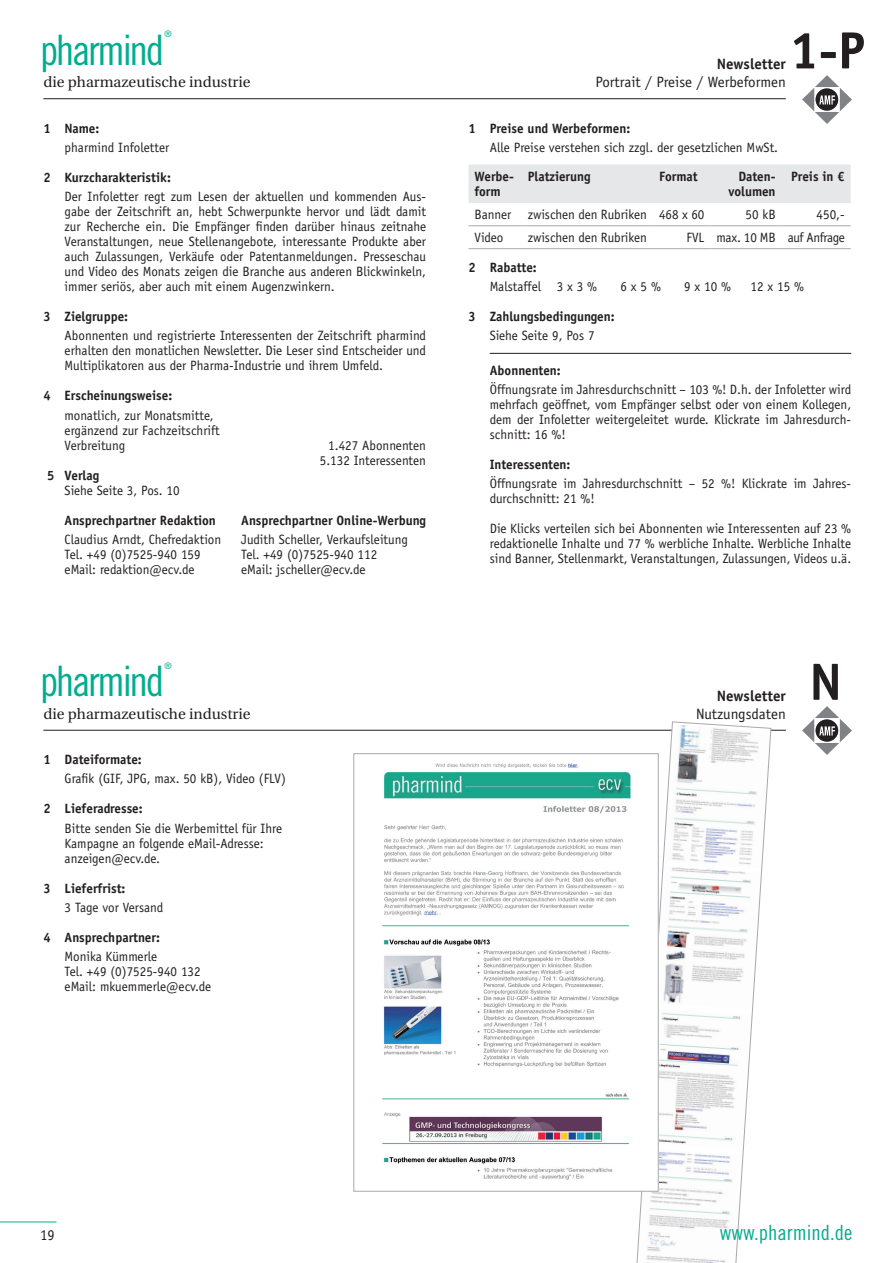
<style>
.page{position:relative;width:893px;height:1263px;background:#fff}
.page>*{position:absolute;margin:0;border:0;box-sizing:border-box;transform-origin:0 0}
.t1{font:700 52.5px "Officina Sans LT";color:#231f20}
.t2{font:42px "Trade Gothic Cond Eighteen";letter-spacing:-.06em;color:#00ad8e}
.t3{font:21px "Trade Gothic Cond Eighteen";color:#00ad8e}
.t4{font:15px "Utopia";color:#231f20}
.t5{font:15px "Officina Sans LT";color:#231f20}
.t6{font:700 15px "Officina Sans LT";color:#231f20}
.t7{font:13.5px/15px "Officina Sans LT";color:#231f20}
.t8{font:700 13.5px/15px "Officina Sans LT";color:#231f20}
.t9{font:13.5px "Officina Sans LT";letter-spacing:-.03em;color:#231f20}
.t10{font:9px "Trade Gothic Cond Eighteen";color:#00ad8e}
</style>
<div class="page">
<img style="left:803px;top:75px;width:48px;height:48px">
<hr style="left:43px;top:98px;width:743px;height:1px;background:#231f20">
<hr style="left:490px;top:353px;width:361px;height:1px;background:#231f20">
<div style="left:468px;top:164px;width:383px;height:39px;background:#e6e7e9"></div>
<hr style="left:468px;top:226px;width:54px;height:1px;background:#a8a9ad">
<hr style="left:522px;top:226px;width:131px;height:1px;background:#a8a9ad">
<hr style="left:653px;top:226px;width:57px;height:1px;background:#a8a9ad">
<hr style="left:710px;top:226px;width:72px;height:1px;background:#a8a9ad">
<hr style="left:782px;top:226px;width:69px;height:1px;background:#a8a9ad">
<hr style="left:468px;top:248px;width:54px;height:1px;background:#a8a9ad">
<hr style="left:522px;top:248px;width:131px;height:1px;background:#a8a9ad">
<hr style="left:653px;top:248px;width:57px;height:1px;background:#a8a9ad">
<hr style="left:710px;top:248px;width:72px;height:1px;background:#a8a9ad">
<hr style="left:782px;top:248px;width:69px;height:1px;background:#a8a9ad">
<hr style="left:0;top:1222px;width:57px;height:1px;background:#00ad8e">
<img style="left:803px;top:706px;width:48px;height:48px">
<hr style="left:43px;top:730px;width:743px;height:1px;background:#231f20">
<svg style="left:635px;top:721px;width:136px;height:542px"></svg>
<div style="left:354px;top:754px;width:304px;height:437px;background:#fff"></div>
<img style="left:382px;top:763px;width:249px;height:417px">
<p class="t10" style="left:164px;top:29px;width:9px">®</p>
<h2 class="t2" style="left:40px;top:25px;width:126px">pharmind</h2>
<p class="t4" style="left:43px;top:74px;width:209px">die pharmazeutische industrie</p>
<p class="t8" style="left:43px;top:120px;width:57px">1 Name:</p>
<p class="t7" style="left:65px;top:140px;width:106px">pharmind Infoletter</p>
<p class="t8" style="left:43px;top:170px;width:129px">2 Kurzcharakteristik:</p>
<p class="t7" style="left:65px;top:189px;width:363px;text-align:justify">Der Infoletter regt zum Lesen der aktuellen und kommenden Aus&shy;gabe der Zeitschrift an, hebt Schwerpunkte hervor und lädt damit zur Recherche ein. Die Empfänger finden darüber hinaus zeitnahe Veranstaltungen, neue Stellenangebote, interessante Produkte aber auch Zulassungen, Verkäufe oder Patentanmeldungen. Presseschau und Video des Monats zeigen die Branche aus anderen Blickwinkeln, immer seriös, aber auch mit einem Augenzwinkern.</p>
<p class="t8" style="left:43px;top:309px;width:86px">3 Zielgruppe:</p>
<p class="t7" style="left:65px;top:328px;width:363px;text-align:justify">Abonnenten und registrierte Interessenten der Zeitschrift pharmind erhalten den monatlichen Newsletter. Die Leser sind Entscheider und Multiplikatoren aus der Pharma-Industrie und ihrem Umfeld.</p>
<p class="t8" style="left:43px;top:388px;width:130px">4 Erscheinungsweise:</p>
<p class="t7" style="left:65px;top:408px;width:157px">monatlich, zur Monatsmitte, ergänzend zur Fachzeitschrift<br>Verbreitung</p>
<p class="t7" style="left:320px;top:438px;width:108px;text-align:right">1.427 Abonnenten<br>5.132 Interessenten</p>
<p class="t8" style="left:47px;top:467px;width:54px">5 Verlag</p>
<p class="t7" style="left:65px;top:483px;width:116px">Siehe Seite 3, Pos. 10</p>
<p class="t8" style="left:65px;top:512px;width:153px">Ansprechpartner Redaktion</p>
<p class="t7" style="left:65px;top:532px;width:158px">Claudius Arndt, Chefredaktion<br>Tel. +49 (0)7525-940 159 eMail: redaktion@ecv.de</p>
<p class="t8" style="left:241px;top:512px;width:186px">Ansprechpartner Online-Werbung</p>
<p class="t7" style="left:241px;top:532px;width:168px">Judith Scheller, Verkaufsleitung<br>Tel. +49 (0)7525-940 112 eMail: jscheller@ecv.de</p>
<p class="t10" style="left:164px;top:660px;width:9px">®</p>
<h2 class="t2" style="left:40px;top:656px;width:126px">pharmind</h2>
<p class="t4" style="left:43px;top:706px;width:209px">die pharmazeutische industrie</p>
<p class="t8" style="left:43px;top:752px;width:100px">1 Dateiformate:</p>
<p class="t7" style="left:65px;top:771px;width:223px">Grafik (GIF, JPG, max. 50 kB), Video (FLV)</p>
<p class="t8" style="left:43px;top:801px;width:101px">2 Lieferadresse:</p>
<p class="t7" style="left:65px;top:820px;width:219px">Bitte senden Sie die Werbemittel für Ihre<br>Kampagne an folgende eMail-Adresse: anzeigen@ecv.de.</p>
<p class="t8" style="left:43px;top:880px;width:84px">3 Lieferfrist:</p>
<p class="t7" style="left:65px;top:900px;width:100px">3 Tage vor Versand</p>
<p class="t8" style="left:43px;top:929px;width:118px">4 Ansprechpartner:</p>
<p class="t7" style="left:65px;top:949px;width:148px">Monika Kümmerle<br>Tel. +49 (0)7525-940 132 eMail: mkuemmerle@ecv.de</p>
<h1 class="t1" style="left:789px;top:18px;width:77px">1-P</h1>
<p class="t6" style="left:717px;top:55px;width:70px">Newsletter</p>
<p class="t5" style="left:595px;top:73px;width:192px">Portrait / Preise / Werbeformen</p>
<p class="t8" style="left:468px;top:120px;width:163px">1 Preise und Werbeformen:</p>
<p class="t7" style="left:490px;top:140px;width:290px">Alle Preise verstehen sich zzgl. der gesetzlichen MwSt.</p>
<p class="t8" style="left:474px;top:169px;width:41px">Werbe&shy;form</p>
<p class="t8" style="left:528px;top:169px;width:64px">Platzierung</p>
<p class="t8" style="left:659px;top:169px;width:40px">Format</p>
<p class="t8" style="left:728px;top:169px;width:49px;text-align:right">Daten&shy;volumen</p>
<p class="t8" style="left:791px;top:169px;width:55px">Preis in €</p>
<p class="t7" style="left:474px;top:207px;width:231px">Banner zwischen den Rubriken 468 x 60</p>
<p class="t7" style="left:746px;top:207px;width:32px">50 kB</p>
<p class="t7" style="left:817px;top:207px;width:30px">450,-</p>
<p class="t7" style="left:474px;top:230px;width:30px">Video</p>
<p class="t7" style="left:528px;top:230px;width:121px">zwischen den Rubriken</p>
<p class="t9" style="left:686px;top:230px;width:160px">FVL max. 10 MB auf Anfrage</p>
<p class="t8" style="left:468px;top:260px;width:70px">2 Rabatte:</p>
<p class="t7" style="left:490px;top:279px;width:109px">Malstaffel 3 x 3 %</p>
<p class="t7" style="left:620px;top:279px;width:42px">6 x 5 %</p>
<p class="t7" style="left:684px;top:279px;width:49px">9 x 10 %</p>
<p class="t7" style="left:751px;top:279px;width:55px">12 x 15 %</p>
<p class="t8" style="left:468px;top:309px;width:148px">3 Zahlungsbedingungen:</p>
<p class="t7" style="left:490px;top:328px;width:106px">Siehe Seite 9, Pos 7</p>
<p class="t8" style="left:490px;top:362px;width:73px">Abonnenten:</p>
<p class="t7" style="left:490px;top:382px;width:363px;text-align:justify">Öffnungsrate im Jahresdurchschnitt – 103 %! D.h. der Infoletter wird mehrfach geöffnet, vom Empfänger selbst oder von einem Kollegen, dem der Infoletter weitergeleitet wurde. Klickrate im Jahresdurch&shy;schnitt: 16 %!</p>
<p class="t8" style="left:490px;top:457px;width:82px">Interessenten:</p>
<p class="t7" style="left:490px;top:476px;width:363px">Öffnungsrate im Jahresdurchschnitt – 52 %! Klickrate im Jahres&shy;durchschnitt: 21 %!</p>
<p class="t7" style="left:490px;top:521px;width:363px;text-align:justify">Die Klicks verteilen sich bei Abonnenten wie Interessenten auf 23 % redaktionelle Inhalte und 77 % werbliche Inhalte. Werbliche Inhalte sind Banner, Stellenmarkt, Veranstaltungen, Zulassungen, Videos u.ä.</p>
<p class="t6" style="left:717px;top:686px;width:70px">Newsletter</p>
<p class="t5" style="left:696px;top:705px;width:91px">Nutzungsdaten</p>
<h1 class="t1" style="left:809px;top:649px;width:35px">N</h1>
<p class="t5" style="left:40px;top:1226px;width:16px">19</p>
<h3 class="t3" style="left:720px;top:1220px;width:134px">www.pharmind.de</h3>
</div>
